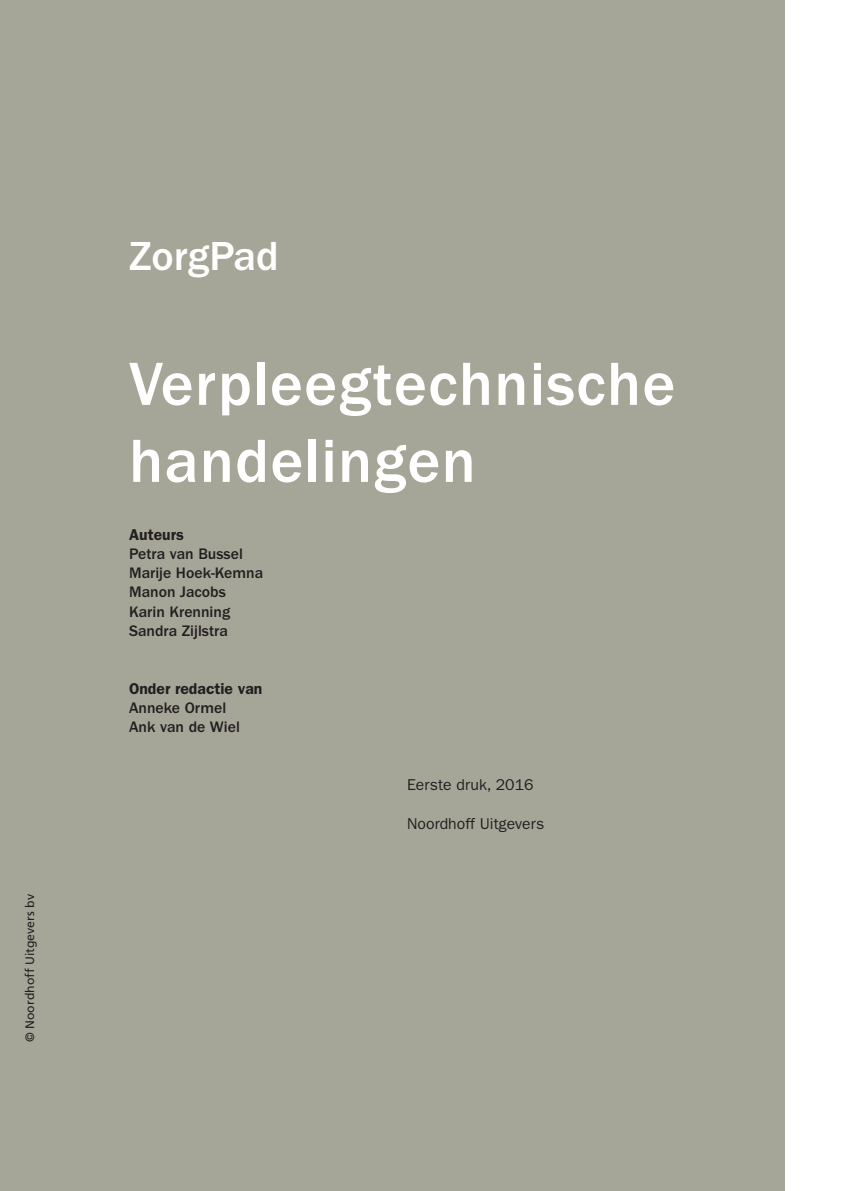
<style>
.page{position:relative;width:844px;height:1191px;background:#fff}
.page>*{position:absolute;margin:0;border:0;box-sizing:border-box;transform-origin:0 0}
.t1{font:500 63px/77px "ITC Franklin Gothic Std";letter-spacing:.02em;color:#fff}
.t2{font:500 42px "ITC Franklin Gothic Std";color:#fff}
.t3{font:500 15.75px/19.2px "ITC Franklin Gothic Std";color:#231f20}
.t4{font:15.75px "ITC Franklin Gothic Std";letter-spacing:.005em;color:#231f20}
.t5{font:600 15.75px "ITC Franklin Gothic Std";color:#231f20}
.t6{font:12.25px "Frutiger LT Std";color:#231f20}
</style>
<div class="page">
<div style="left:0;top:0;width:784px;height:1191px;background:#a6a698"></div>
<p class="t6" style="left:24px;top:1042px;width:149px;rotate:-90deg">© Noordhoff Uitgevers bv</p>
<h2 class="t2" style="left:129px;top:240px;width:151px">ZorgPad</h2>
<h1 class="t1" style="left:129px;top:349px;width:547px">Verpleegtechnische handelingen</h1>
<p class="t5" style="left:129px;top:528px;width:57px">Auteurs</p>
<p class="t3" style="left:129px;top:545px;width:136px">Petra van Bussel<br>Marije Hoek-Kemna<br>Manon Jacobs<br>Karin Krenning<br>Sandra Zijlstra</p>
<p class="t5" style="left:129px;top:682px;width:135px">Onder redactie van</p>
<p class="t3" style="left:129px;top:699px;width:112px">Anneke Ormel<br>Ank van de Wiel</p>
<p class="t4" style="left:407px;top:778px;width:128px">Eerste druk, 2016</p>
<p class="t4" style="left:407px;top:817px;width:139px">Noordhoff Uitgevers</p>
</div>
